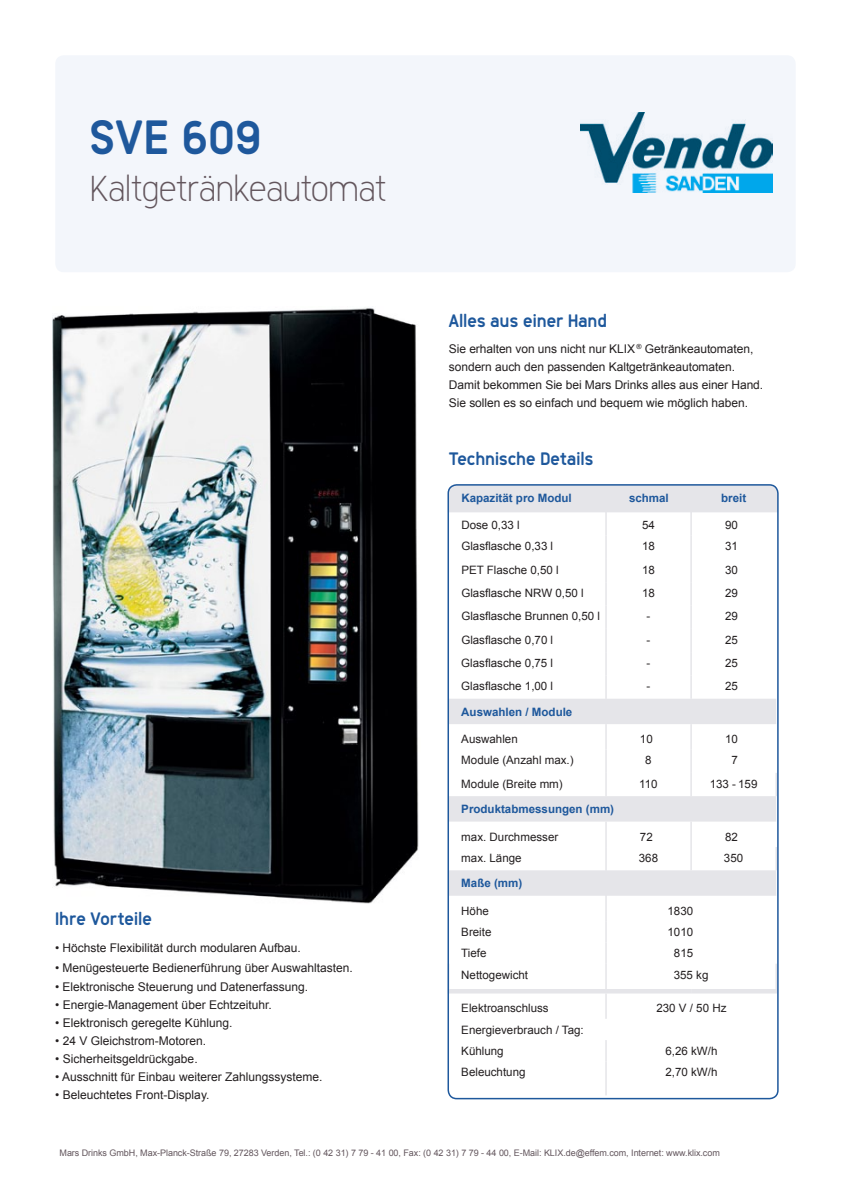
<style>
.page{position:relative;width:851px;height:1191px;background:#fff}
.page>*{position:absolute;margin:0;border:0;box-sizing:border-box;transform-origin:0 0}
.t1{font:500 48px "Marsfont";letter-spacing:-.005em;color:#1e589c}
.t2{font:300 36px "Marsfont";letter-spacing:-.01em;color:#63565d}
.t3{font:500 18px "Marsfont";letter-spacing:.005em;color:#1e589c}
.t4{font:12px/18px "Arial";color:#231f20}
.t5{font:11.55px/21.3px "Arial";color:#231f20}
.t6{font:700 11.55px "Arial";color:#1e589c}
.t7{font:9px "Arial";letter-spacing:-.005em;color:#63565d}
</style>
<div class="page">
<div style="left:55px;top:55px;width:740px;height:217px;background:#f3f6fb;border-radius:9px"></div>
<img style="left:580px;top:113px;width:192px;height:79px">
<img style="left:52px;top:308px;width:367px;height:596px">
<svg style="left:450px;top:796px;width:325px;height:99px;fill:#e5e5e9"></svg>
<svg style="left:605px;top:1040px;width:1px;height:21px"></svg>
<hr style="left:605px;top:1061px;width:1px;height:34px;background:#e5e5e9">
<svg style="left:450px;top:485px;width:327px;height:311px"></svg>
<hr style="left:448px;top:989px;width:158px;height:4px;background:#e5e5e9">
<svg style="left:605px;top:821px;width:170px;height:197px"></svg>
<div style="left:447px;top:484px;width:331px;height:615px;border:2px solid #1e589c;border-radius:9px"></div>
<h1 class="t1" style="left:89px;top:108px;width:174px">SVE 609</h1>
<h2 class="t2" style="left:90px;top:167px;width:297px">Kaltgetränkeautomat</h2>
<h3 class="t3" style="left:55px;top:908px;width:98px">Ihre Vorteile</h3>
<p class="t4" style="left:55px;top:938px;width:247px">• Höchste Flexibilität durch modularen Aufbau.</p>
<p class="t4" style="left:55px;top:958px;width:299px">• Menügesteuerte Bedienerführung über Auswahltasten.</p>
<p class="t4" style="left:55px;top:978px;width:254px">• Elektronische Steuerung und Datenerfassung.</p>
<p class="t4" style="left:55px;top:996px;width:218px">• Energie-Management über Echtzeituhr.</p>
<p class="t4" style="left:55px;top:1014px;width:178px">• Elektronisch geregelte Kühlung.</p>
<p class="t4" style="left:55px;top:1032px;width:152px">• 24 V Gleichstrom-Motoren.</p>
<p class="t4" style="left:55px;top:1050px;width:144px">• Sicherheitsgeldrückgabe.</p>
<p class="t4" style="left:55px;top:1068px;width:268px">• Ausschnitt für Einbau weiterer Zahlungssysteme.</p>
<p class="t4" style="left:55px;top:1086px;width:156px">• Beleuchtetes Front-Display.</p>
<h3 class="t3" style="left:449px;top:310px;width:160px">Alles aus einer Hand</h3>
<p class="t4" style="left:449px;top:340px;width:316px">Sie erhalten von uns nicht nur KLIX <sup>®</sup> Getränkeautomaten, sondern auch den passenden Kaltgetränkeautomaten.<br>Damit bekommen Sie bei Mars Drinks alles aus einer Hand.<br>Sie sollen es so einfach und bequem wie möglich haben.</p>
<h3 class="t3" style="left:449px;top:447px;width:146px">Technische Details</h3>
<p class="t6" style="left:461px;top:490px;width:112px">Kapazität pro Modul</p>
<p class="t6" style="left:629px;top:490px;width:41px">schmal</p>
<p class="t6" style="left:721px;top:490px;width:27px">breit</p>
<p class="t5" style="left:461px;top:514px;width:60px">Dose 0,33 l</p>
<p class="t5" style="left:642px;top:514px;width:14px">54</p>
<p class="t5" style="left:725px;top:514px;width:14px">90</p>
<p class="t5" style="left:461px;top:536px;width:93px">Glasflasche 0,33 l</p>
<p class="t5" style="left:642px;top:536px;width:14px">18</p>
<p class="t5" style="left:725px;top:536px;width:14px">31</p>
<p class="t5" style="left:461px;top:559px;width:99px">PET Flasche 0,50 l</p>
<p class="t5" style="left:642px;top:559px;width:14px">18</p>
<p class="t5" style="left:725px;top:559px;width:14px">30</p>
<p class="t5" style="left:461px;top:582px;width:124px">Glasflasche NRW 0,50 l</p>
<p class="t5" style="left:642px;top:582px;width:14px">18</p>
<p class="t5" style="left:725px;top:582px;width:14px">29</p>
<p class="t5" style="left:461px;top:606px;width:140px">Glasflasche Brunnen 0,50 l</p>
<p class="t5" style="left:646px;top:606px;width:5px">-</p>
<p class="t5" style="left:725px;top:606px;width:14px">29</p>
<p class="t5" style="left:461px;top:629px;width:93px">Glasflasche 0,70 l</p>
<p class="t5" style="left:646px;top:629px;width:5px">-</p>
<p class="t5" style="left:725px;top:629px;width:14px">25</p>
<p class="t5" style="left:461px;top:652px;width:93px">Glasflasche 0,75 l</p>
<p class="t5" style="left:646px;top:652px;width:5px">-</p>
<p class="t5" style="left:725px;top:652px;width:14px">25</p>
<p class="t5" style="left:461px;top:675px;width:93px">Glasflasche 1,00 l</p>
<p class="t5" style="left:646px;top:675px;width:5px">-</p>
<p class="t5" style="left:725px;top:675px;width:14px">25</p>
<p class="t6" style="left:461px;top:704px;width:113px">Auswahlen / Module</p>
<p class="t5" style="left:461px;top:728px;width:58px">Auswahlen</p>
<p class="t5" style="left:639px;top:728px;width:14px">10</p>
<p class="t5" style="left:725px;top:728px;width:14px">10</p>
<p class="t5" style="left:461px;top:750px;width:114px">Module (Anzahl max.)</p>
<p class="t5" style="left:645px;top:750px;width:8px">8</p>
<p class="t5" style="left:731px;top:750px;width:8px">7</p>
<p class="t5" style="left:461px;top:773px;width:103px">Module (Breite mm)</p>
<p class="t5" style="left:639px;top:773px;width:20px">110</p>
<p class="t5" style="left:709px;top:773px;width:49px">133 - 159</p>
<p class="t6" style="left:461px;top:801px;width:154px">Produktabmessungen (mm)</p>
<p class="t5" style="left:461px;top:826px;width:98px">max. Durchmesser</p>
<p class="t5" style="left:639px;top:826px;width:14px">72</p>
<p class="t5" style="left:725px;top:826px;width:14px">82</p>
<p class="t5" style="left:461px;top:847px;width:62px">max. Länge</p>
<p class="t5" style="left:638px;top:847px;width:21px">368</p>
<p class="t5" style="left:723px;top:847px;width:21px">350</p>
<p class="t6" style="left:461px;top:875px;width:62px">Maße (mm)</p>
<p class="t5" style="left:461px;top:900px;width:29px">Höhe</p>
<p class="t5" style="left:667px;top:900px;width:27px">1830</p>
<p class="t5" style="left:461px;top:921px;width:32px">Breite</p>
<p class="t5" style="left:667px;top:921px;width:27px">1010</p>
<p class="t5" style="left:461px;top:942px;width:27px">Tiefe</p>
<p class="t5" style="left:673px;top:942px;width:21px">815</p>
<p class="t5" style="left:461px;top:964px;width:68px">Nettogewicht</p>
<p class="t5" style="left:673px;top:964px;width:36px">355 kg</p>
<p class="t5" style="left:461px;top:998px;width:89px">Elektroanschluss</p>
<p class="t5" style="left:656px;top:998px;width:71px">230 V / 50 Hz</p>
<p class="t5" style="left:461px;top:1019px;width:124px">Energieverbrauch / Tag:<br>Kühlung</p>
<p class="t5" style="left:665px;top:1040px;width:53px">6,26 kW/h</p>
<p class="t5" style="left:461px;top:1061px;width:66px">Beleuchtung</p>
<p class="t5" style="left:665px;top:1061px;width:53px">2,70 kW/h</p>
<p class="t7" style="left:60px;top:1147px;width:661px">Mars Drinks GmbH, Max-Planck-Straße 79, 27283 Verden, Tel.: (0 42 31) 7 79 - 41 00, Fax: (0 42 31) 7 79 - 44 00, E-Mail: KLIX.de@effem.com, Internet: www.klix.com</p>
</div>
